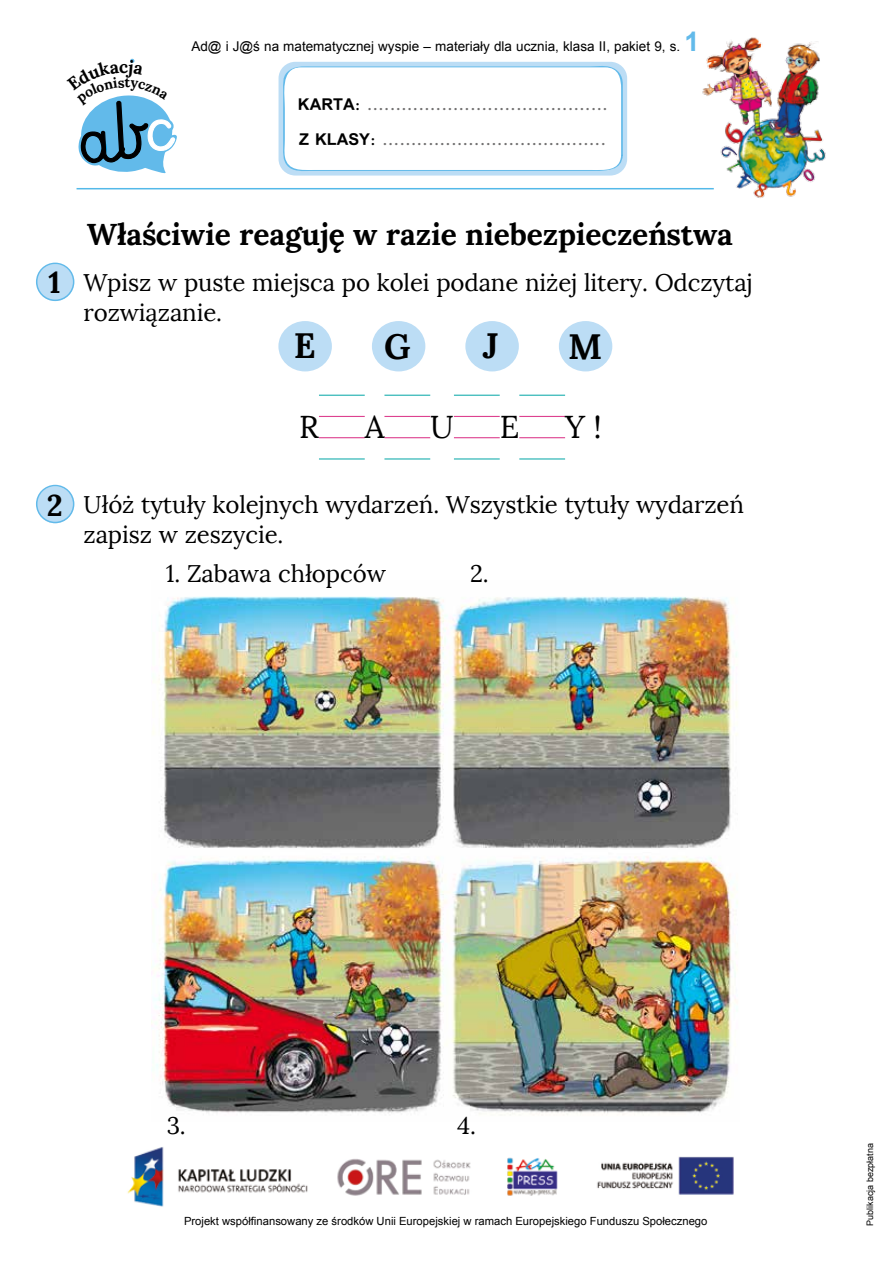
<style>
.page{position:relative;width:893px;height:1263px;background:#fff}
.page>*{position:absolute;margin:0;border:0;box-sizing:border-box;transform-origin:0 0}
.t1{font:700 35.1px "Lora";color:#000}
.t2{font:31.5px "Lora";color:#000}
.t3{font:700 30px "Lora";letter-spacing:-.005em;color:#000}
.t4{font:24px/30px "Lora";letter-spacing:-.005em;color:#000}
.t5{font:700 18px/35.2px "Simplified Arabic";color:#706f6f}
.t6{font:700 17.55px "Lora";color:#000}
.t7{font:700 13.95px "Lora";color:#000}
.t8{font:13.5px "Arial";color:#000}
.t9{font:11.25px "Arial";color:#000}
.t10{font:9px "Arial";color:#000}
.s1{font-weight:700;font-size:27px;color:#62baea}
.s2{color:#000}
</style>
<div class="page">
<hr style="left:77px;top:188px;width:637px;height:1px;background:#53b9e9">
<div style="left:279px;top:62px;width:348px;height:114px;background:#bcddf5;border-radius:17px"></div>
<svg style="left:280px;top:65px;width:343px;height:107px;background:#f8fbfe"></svg>
<img style="left:701px;top:37px;width:125px;height:161px">
<img style="left:127px;top:1147px;width:607px;height:60px">
<svg style="left:36px;top:263px;width:38px;height:38px"></svg>
<svg style="left:36px;top:485px;width:38px;height:38px"></svg>
<hr style="left:319px;top:395px;width:46px;height:1px;background:#00a5a5">
<hr style="left:319px;top:459px;width:46px;height:1px;background:#00a5a5">
<hr style="left:319px;top:416px;width:46px;height:1px;background:#dd4290">
<hr style="left:319px;top:437px;width:46px;height:1px;background:#dd4290">
<hr style="left:384px;top:395px;width:46px;height:1px;background:#00a5a5">
<hr style="left:384px;top:459px;width:46px;height:1px;background:#00a5a5">
<hr style="left:384px;top:416px;width:46px;height:1px;background:#dd4290">
<hr style="left:384px;top:437px;width:46px;height:1px;background:#dd4290">
<hr style="left:454px;top:395px;width:46px;height:1px;background:#00a5a5">
<hr style="left:454px;top:459px;width:46px;height:1px;background:#00a5a5">
<hr style="left:454px;top:416px;width:46px;height:1px;background:#dd4290">
<hr style="left:454px;top:437px;width:46px;height:1px;background:#dd4290">
<hr style="left:519px;top:395px;width:46px;height:1px;background:#00a5a5">
<hr style="left:519px;top:459px;width:46px;height:1px;background:#00a5a5">
<hr style="left:519px;top:416px;width:46px;height:1px;background:#dd4290">
<hr style="left:519px;top:437px;width:46px;height:1px;background:#dd4290">
<div style="left:278px;top:321px;width:54px;height:50px;background:#bcddf5;border-radius:50%"></div>
<div style="left:372px;top:321px;width:53px;height:50px;background:#bcddf5;border-radius:50%"></div>
<div style="left:465px;top:321px;width:54px;height:50px;background:#bcddf5;border-radius:50%"></div>
<div style="left:559px;top:321px;width:53px;height:50px;background:#bcddf5;border-radius:50%"></div>
<img style="left:151px;top:596px;width:587px;height:519px">
<svg style="left:78px;top:59px;width:99px;height:115px"></svg>
<p class="t6" style="left:119px;top:55px;width:11px">c</p>
<p class="t8" style="left:191px;top:38px;width:509px">Ad@ i J@ś na matematycznej wyspie – materiały dla ucznia, klasa II, pakiet 9, s. <span class="s1">1</span></p>
<p class="t5" style="left:298px;top:87px;width:311px"><span class="s2">KARTA:</span> ..........................................<br><span class="s2">Z KLASY:</span> .......................................</p>
<p class="t3" style="left:49px;top:263px;width:14px">1</p>
<p class="t3" style="left:47px;top:486px;width:17px">2</p>
<p class="t6" style="left:113px;top:208px;width:11px">c</p>
<p class="t7" style="left:116px;top:227px;width:9px">a</p>
<p class="t3" style="left:87px;top:214px;width:648px">Właściwie reaguję w razie niebezpieczeństwa</p>
<p class="t4" style="left:84px;top:267px;width:671px">Wpisz w puste miejsca po kolei podane niżej litery. Odczytaj rozwiązanie.</p>
<h1 class="t1" style="left:294px;top:323px;width:23px">E</h1>
<h1 class="t1" style="left:384px;top:324px;width:28px">G</h1>
<h1 class="t1" style="left:483px;top:323px;width:17px">J</h1>
<h1 class="t1" style="left:568px;top:324px;width:36px">M</h1>
<h2 class="t2" style="left:299px;top:408px;width:21px">R</h2>
<h2 class="t2" style="left:365px;top:408px;width:21px">A</h2>
<h2 class="t2" style="left:430px;top:408px;width:25px">U</h2>
<h2 class="t2" style="left:500px;top:408px;width:21px">E</h2>
<h2 class="t2" style="left:565px;top:408px;width:38px">Y !</h2>
<p class="t4" style="left:84px;top:489px;width:662px">Ułóż tytuły kolejnych wydarzeń. Wszystkie tytuły wydarzeń zapisz w zeszycie.</p>
<p class="t4" style="left:166px;top:558px;width:222px">1. Zabawa chłopców</p>
<p class="t4" style="left:470px;top:558px;width:20px">2.</p>
<p class="t4" style="left:167px;top:1110px;width:21px">3.</p>
<p class="t4" style="left:457px;top:1110px;width:20px">4.</p>
<p class="t9" style="left:184px;top:1213px;width:525px">Projekt współfinansowany ze środków Unii Europejskiej w ramach Europejskiego Funduszu Społecznego</p>
<p class="t10" style="left:864px;top:1226px;width:84px;rotate:-90deg">Publikacja bezpłatna</p>
</div>
